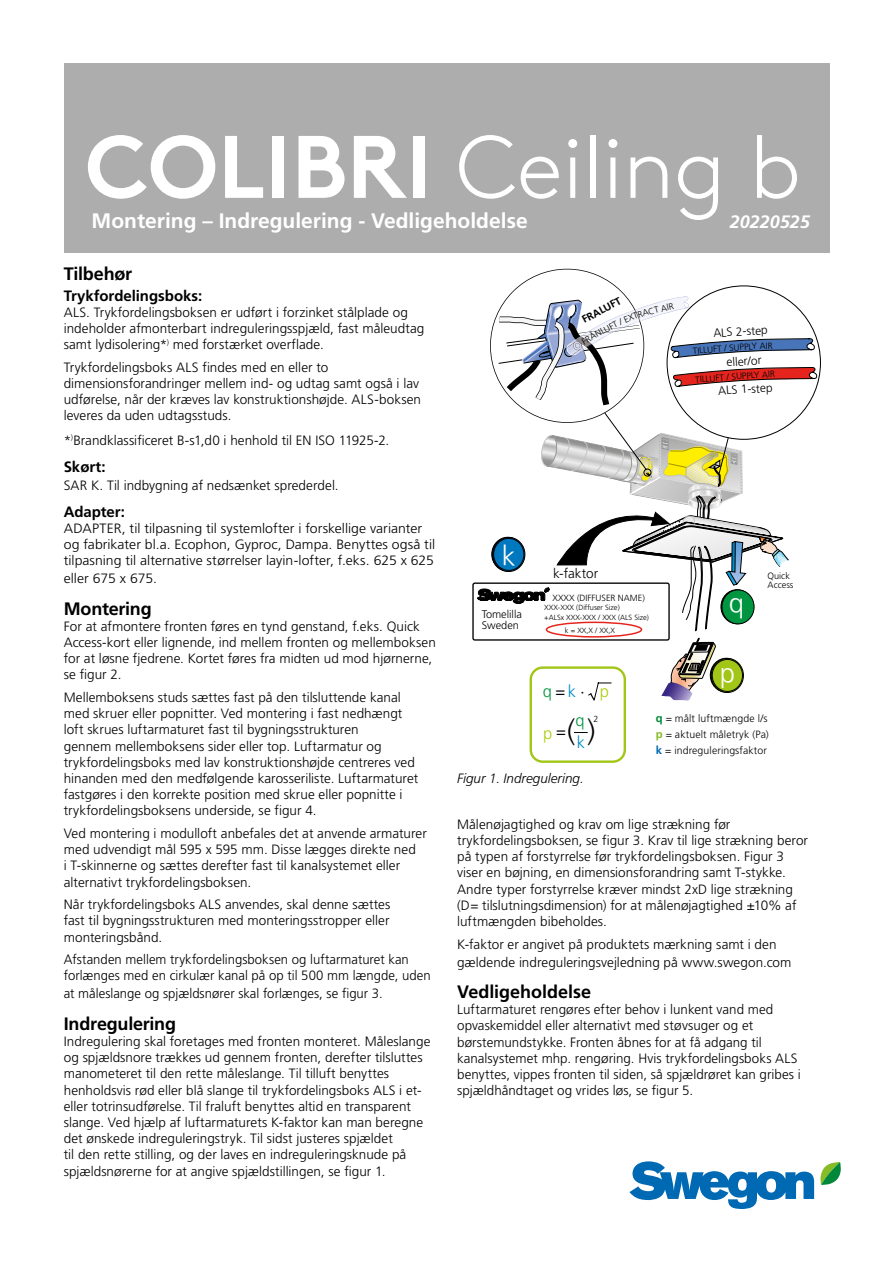
<style>
.page{position:relative;width:893px;height:1263px;background:#fff}
.page>*{position:absolute;margin:0;border:0;box-sizing:border-box;transform-origin:0 0}
.t1{font:300 88.5px "Swegon Brown";color:#fff}
.t2{font:300 29.85px "Frutiger";color:#000}
.t3{font:700 21px "Frutiger LT Pro";color:#fff}
.t4{font:700 18px "Frutiger LT Pro";letter-spacing:-.01em;color:#000}
.t5{font:italic 700 18px "Frutiger LT Pro";color:#fff}
.t6{font:300 16.8px "Frutiger";color:#009641}
.t7{font:300 16.8px "Frutiger";color:#afca0b}
.t8{font:300 16.8px "Frutiger";color:#008bc5}
.t9{font:700 15px "Frutiger LT Pro";letter-spacing:-.005em;color:#000}
.t10{font:300 13.5px/16.2px "Frutiger LT Pro";letter-spacing:.005em;color:#000}
.t11{font:300 13.5px/16.2px "Frutiger LT Pro";letter-spacing:.005em;color:#000;scale:1.04 1}
.t12{font:italic 300 13.5px "Frutiger LT Pro";color:#000}
.t13{font:300 12px "Frutiger";color:#000}
.t14{font:300 10.95px/10.9px "Frutiger";color:#000}
.t15{font:300 10.5px/15.8px "Frutiger LT Pro";letter-spacing:.01em;color:#000;text-align:justify}
.t16{font:700 10.5px "Frutiger LT Pro";color:#000}
.t17{font:300 9.15px/9.1px "Frutiger";color:#000}
.t18{font:300 9px "Frutiger";color:#000}
.t19{font:300 8.85px "Frutiger";color:#000}
.t20{font:300 7.5px/9.8px "Frutiger";color:#000}
.s1{font-weight:700}
.s2{color:#000}
.s3{color:#008bc5}
.s4{font-size:16.8px}
.s5{font-weight:700;font-size:11.4px;color:#008739}
.s6{font-weight:700;font-size:11.4px;color:#86bc25}
.s7{font-weight:700;font-size:11.4px;color:#0069b4}
</style>
<div class="page">
<div style="left:530px;top:666px;width:96px;height:97px;border:2px solid #a2c617;border-radius:12px"></div>
<svg style="left:574px;top:732px;width:13px;height:1px"></svg>
<div style="left:64px;top:64px;width:765px;height:189px;background:#adadad"></div>
<svg style="left:629px;top:1161px;width:212px;height:48px"></svg>
<svg style="left:477px;top:269px;width:340px;height:432px"></svg>
<h1 class="t1" style="left:85px;top:102px;width:717px"><span class="s1">COLIBRI</span> Ceiling b</h1>
<h3 class="t3" style="left:92px;top:208px;width:438px">Montering – Indregulering - Vedligeholdelse</h3>
<h3 class="t5" style="left:730px;top:211px;width:82px">20220525</h3>
<h3 class="t4" style="left:64px;top:263px;width:70px">Tilbehør</h3>
<p class="t9" style="left:64px;top:286px;width:140px">Trykfordelingsboks:</p>
<p class="t10" style="left:64px;top:304px;width:362px">ALS. Trykfordelingsboksen er udført i forzinket stålplade og indeholder afmonterbart indreguleringsspjæld, fast måleudtag samt lydisolering*<sup>)</sup> med forstærket overflade.</p>
<p class="t10" style="left:64px;top:359px;width:359px">Trykfordelingsboks ALS findes med en eller to dimensionsforandringer mellem ind- og udtag samt også i lav udførelse, når der kræves lav konstruktionshøjde. ALS-boksen leveres da uden udtagsstuds.</p>
<p class="t10" style="left:64px;top:432px;width:327px">*<sup>)</sup>Brandklassificeret B-s1,d0 i henhold til EN ISO 11925-2.</p>
<p class="t9" style="left:64px;top:458px;width:43px">Skørt:</p>
<p class="t10" style="left:64px;top:477px;width:276px">SAR K. Til indbygning af nedsænket sprederdel.</p>
<p class="t9" style="left:64px;top:502px;width:63px">Adapter:</p>
<p class="t11" style="left:64px;top:520px;width:359px">ADAPTER, til tilpasning til systemlofter i forskellige varianter og fabrikater bl.a. Ecophon, Gyproc, Dampa. Benyttes også til tilpasning til alternative størrelser layin-lofter, f.eks. 625 x 625</p>
<p class="t11" style="left:64px;top:571px;width:91px">eller 675 x 675.</p>
<h3 class="t4" style="left:64px;top:598px;width:89px">Montering</h3>
<p class="t10" style="left:64px;top:618px;width:374px">For at afmontere fronten føres en tynd genstand, f.eks. Quick Access-kort eller lignende, ind mellem fronten og mellemboksen for at løsne fjedrene. Kortet føres fra midten ud mod hjørnerne, se figur 2.</p>
<p class="t10" style="left:64px;top:689px;width:356px">Mellemboksens studs sættes fast på den tilsluttende kanal med skruer eller popnitter. Ved montering i fast nedhængt loft skrues luftarmaturet fast til bygningsstrukturen<br>gennem mellemboksens sider eller top. Luftarmatur og trykfordelingsboks med lav konstruktionshøjde centreres ved hinanden med den medfølgende karosseriliste. Luftarmaturet fastgøres i den korrekte position med skrue eller popnitte i trykfordelingsboksens underside, se figur 4.</p>
<p class="t10" style="left:64px;top:825px;width:365px">Ved montering i modulloft anbefales det at anvende armaturer med udvendigt mål 595 x 595 mm. Disse lægges direkte ned<br>i T-skinnerne og sættes derefter fast til kanalsystemet eller alternativt trykfordelingsboksen.</p>
<p class="t10" style="left:64px;top:896px;width:328px;text-align:justify">Når trykfordelingsboks ALS anvendes, skal denne sættes fast til bygningsstrukturen med monteringsstropper eller monteringsbånd.</p>
<p class="t10" style="left:64px;top:951px;width:368px">Afstanden mellem trykfordelingsboksen og luftarmaturet kan forlænges med en cirkulær kanal på op til 500 mm længde, uden</p>
<p class="t10" style="left:64px;top:986px;width:320px">at måleslange og spjældsnører skal forlænges, se figur 3.</p>
<h3 class="t4" style="left:64px;top:1013px;width:114px">Indregulering</h3>
<p class="t10" style="left:64px;top:1033px;width:368px">Indregulering skal foretages med fronten monteret. Måleslange og spjældsnore trækkes ud gennem fronten, derefter tilsluttes manometeret til den rette måleslange. Til tilluft benyttes henholdsvis rød eller blå slange til trykfordelingsboks ALS i et&shy;eller totrinsudførelse. Til fraluft benyttes altid en transparent slange. Ved hjælp af luftarmaturets K-faktor kan man beregne det ønskede indreguleringstryk. Til sidst justeres spjældet<br>til den rette stilling, og der laves en indreguleringsknude på spjældsnørerne for at angive spjældstillingen, se figur 1.</p>
<p class="t16" style="left:580px;top:314px;width:45px;rotate:-28deg">FRALUFT</p>
<p class="t13" style="left:735px;top:325px;width:21px;rotate:-3deg">2-st</p>
<p class="t18" style="left:695px;top:375px;width:48px;rotate:-5deg">TILLUFT / SU</p>
<p class="t18" style="left:692px;top:346px;width:48px;rotate:-5deg">TILLUFT / SU</p>
<p class="t13" style="left:726px;top:355px;width:19px;rotate:-4deg">elle</p>
<p class="t13" style="left:740px;top:382px;width:21px;rotate:-3deg">1-st</p>
<p class="t10" style="left:553px;top:565px;width:47px">k-faktor</p>
<p class="t18" style="left:553px;top:592px;width:94px">XXXX (DIFFUSER NAME)</p>
<p class="t14" style="left:482px;top:609px;width:42px">Tomelilla<br>Sweden</p>
<p class="t20" style="left:544px;top:603px;width:106px">XXX-XXX (Diffuser Size)<br>+ALSx XXX-XXX / XXX (ALS Size)</p>
<p class="t20" style="left:565px;top:625px;width:52px">k = XX,X / XX,X</p>
<p class="t17" style="left:767px;top:571px;width:27px">Quick<br>Access</p>
<p class="t6" style="left:543px;top:681px;width:35px">q<span class="s2">=</span><span class="s3">k</span></p>
<p class="t7" style="left:600px;top:681px;width:11px">p</p>
<p class="t8" style="left:577px;top:733px;width:10px">k</p>
<h2 class="t2" style="left:556px;top:714px;width:41px"><span class="s4">=</span>( )</h2>
<p class="t19" style="left:594px;top:714px;width:6px">2</p>
<p class="t15" style="left:656px;top:711px;width:114px"><span class="s5">q</span> = målt luftmængde l/s <span class="s6">p</span> = aktuelt måletryk (Pa) <span class="s7">k</span> = indreguleringsfaktor</p>
<p class="t6" style="left:575px;top:710px;width:11px">q</p>
<p class="t7" style="left:543px;top:724px;width:11px">p</p>
<p class="t12" style="left:457px;top:770px;width:128px">Figur 1. Indregulering.</p>
<p class="t10" style="left:457px;top:816px;width:352px">Målenøjagtighed og krav om lige strækning før trykfordelingsboksen, se figur 3. Krav til lige strækning beror på typen af forstyrrelse før trykfordelingsboksen. Figur 3 viser en bøjning, en dimensionsforandring samt T-stykke.<br>Andre typer forstyrrelse kræver mindst 2xD lige strækning (D= tilslutningsdimension) for at målenøjagtighed ±10% af luftmængden bibeholdes.</p>
<p class="t10" style="left:457px;top:935px;width:336px;line-height:18px">K-faktor er angivet på produktets mærkning samt i den gældende indreguleringsvejledning på www.swegon.com</p>
<h3 class="t4" style="left:457px;top:981px;width:135px">Vedligeholdelse</h3>
<p class="t10" style="left:457px;top:1001px;width:345px">Luftarmaturet rengøres efter behov i lunkent vand med opvaskemiddel eller alternativt med støvsuger og et børstemundstykke. Fronten åbnes for at få adgang til kanalsystemet mhp. rengøring. Hvis trykfordelingsboks ALS benyttes, vippes fronten til siden, så spjældrøret kan gribes i spjældhåndtaget og vrides løs, se figur 5.</p>
</div>
